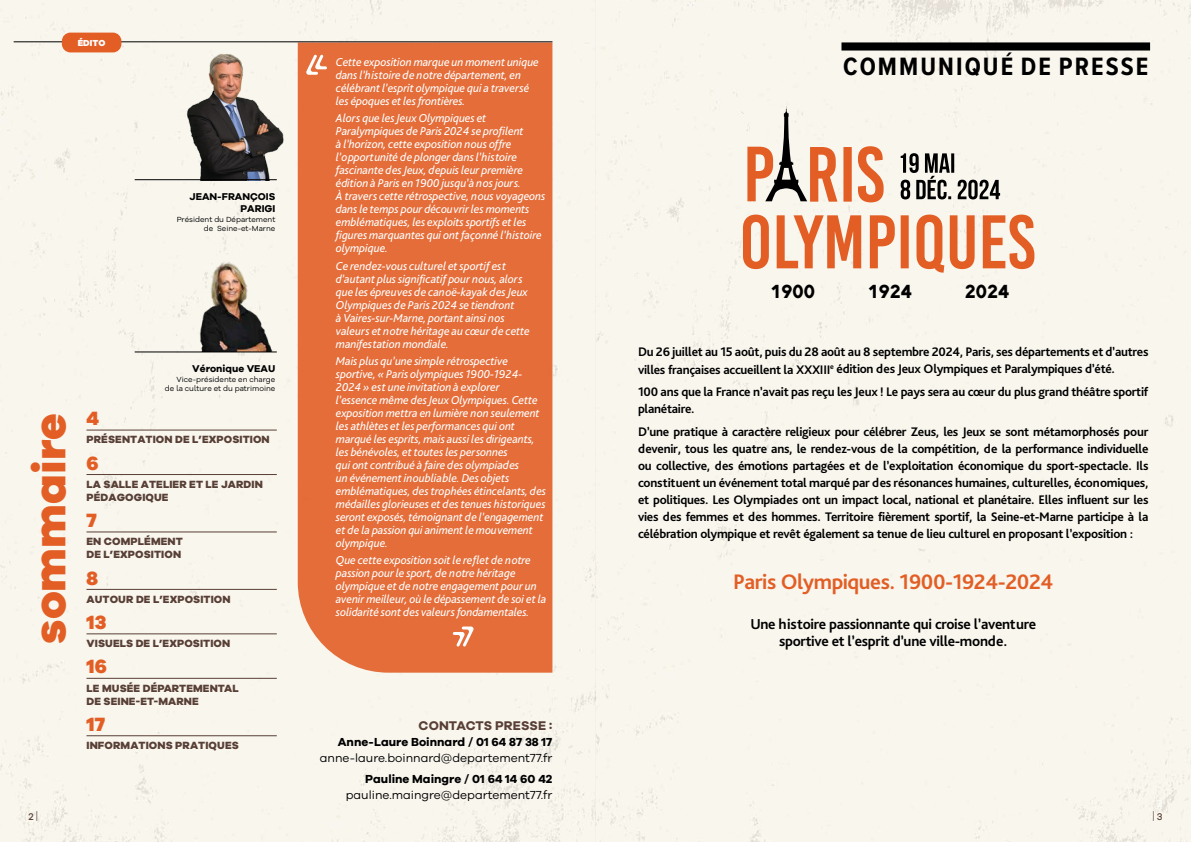
<style>
.page{position:relative;width:1191px;height:842px;background:#fff}
.page>*{position:absolute;margin:0;border:0;box-sizing:border-box;transform-origin:0 0}
.t1{font:800 46px "Galano Grotesque";color:#e25e25}
.t2{font:700 26px "Proxima Nova Cond";letter-spacing:.08em;color:#000}
.t3{font:700 22px "Bliss Pro";letter-spacing:-.02em;color:#e25e25}
.t4{font:800 19.8px "Galano Grotesque";color:#e25e25}
.t5{font:18.7px "Arya Single";color:#000}
.t6{font:700 15px/17px "Bliss Pro";letter-spacing:-.02em;color:#000;text-align:center}
.t7{font:700 13px/17px "Bliss Pro";letter-spacing:-.02em;color:#000}
.t8{font:700 13px "Galano Grotesque";letter-spacing:.01em;color:#583f35}
.t9{font:italic 12px/13px "Bliss Pro";letter-spacing:-.01em;color:#fff}
.t10{font:12px "Galano Grotesque";color:#000}
.t11{font:700 12px "Galano Grotesque";color:#000}
.t12{font:500 12px "Galano Grotesque Alt";color:#583f35;scale:.5 1}
.t13{font:800 10.8px/13px "Galano Grotesque";letter-spacing:.01em;color:#583f35}
.t14{font:700 10.2px/12.2px "Galano Grotesque";color:#000;text-align:right}
.t15{font:500 10px "Galano Grotesque Alt";color:#583f35}
.t16{font:800 9px "Galano Grotesque";letter-spacing:.01em;color:#fff}
.t17{font:7.7px/9.2px "Galano Grotesque Alt";color:#000;text-align:right}
.s1{font-size:12px}
.s2{font-size:10px}
</style>
<div class="page">
<div style="left:595px;top:0;width:596px;height:842px;background:#f9f6ee"></div>
<div style="left:0;top:0;width:595px;height:842px;background:#f9f6ee"></div>
<div style="left:298px;top:43px;width:254px;height:630px;background:#e46d39"></div>
<hr style="left:86px;top:430px;width:191px;height:1px;background:#583f35">
<hr style="left:86px;top:474px;width:191px;height:1px;background:#583f35">
<hr style="left:86px;top:531px;width:191px;height:1px;background:#583f35">
<hr style="left:86px;top:589px;width:191px;height:1px;background:#583f35">
<hr style="left:86px;top:633px;width:191px;height:1px;background:#583f35">
<hr style="left:86px;top:678px;width:191px;height:1px;background:#583f35">
<hr style="left:86px;top:735px;width:191px;height:1px;background:#583f35">
<svg style="left:306px;top:55px;width:21px;height:20px"></svg>
<div style="left:841px;top:42px;width:309px;height:9px;background:#000"></div>
<hr style="left:14px;top:41px;width:538px;height:1px;background:#000">
<div style="left:62px;top:33px;width:59px;height:19px;background:#e25e25;border-radius:9px"></div>
<svg style="left:743px;top:215px;width:291px;height:58px;background:#eeaf90"></svg>
<svg style="left:900px;top:153px;width:100px;height:46px;background:#aaa8a2"></svg>
<svg style="left:747px;top:106px;width:136px;height:96px;background:#e3c2af"></svg>
<svg style="left:453px;top:626px;width:21px;height:20px"></svg>
<img style="left:193px;top:262px;width:80px;height:89px">
<img style="left:185px;top:54px;width:99px;height:127px">
<hr style="left:135px;top:179px;width:142px;height:1px;background:#000">
<hr style="left:135px;top:351px;width:142px;height:1px;background:#000">
<p class="t16" style="left:78px;top:37px;width:29px">ÉDITO</p>
<p class="t14" style="left:190px;top:190px;width:87px">JEAN-FRANÇOIS<br>PARIGI</p>
<p class="t17" style="left:177px;top:214px;width:100px">Président du Département de Seine-et-Marne</p>
<p class="t14" style="left:192px;top:362px;width:85px">Véronique VEAU</p>
<p class="t17" style="left:165px;top:374px;width:112px">Vice-présidente en charge<br>de la culture et du patrimoine</p>
<h1 class="t1" style="left:21px;top:644px;width:232px;rotate:-90deg">sommaire</h1>
<h3 class="t4" style="left:86px;top:406px;width:14px">4</h3>
<p class="t13" style="left:87px;top:433px;width:185px">PRÉSENTATION DE L’EXPOSITION</p>
<h3 class="t4" style="left:86px;top:450px;width:14px">6</h3>
<p class="t13" style="left:87px;top:477px;width:178px">LA SALLE ATELIER ET LE JARDIN<br>PÉDAGOGIQUE</p>
<h3 class="t4" style="left:86px;top:508px;width:12px">7</h3>
<p class="t13" style="left:87px;top:535px;width:98px">EN COMPLÉMENT<br>DE L’EXPOSITION</p>
<h3 class="t4" style="left:86px;top:565px;width:13px">8</h3>
<p class="t13" style="left:87px;top:592px;width:146px">AUTOUR DE L’EXPOSITION</p>
<h3 class="t4" style="left:86px;top:610px;width:21px">13</h3>
<p class="t13" style="left:87px;top:636px;width:145px">VISUELS DE L’EXPOSITION</p>
<h3 class="t4" style="left:86px;top:654px;width:22px">16</h3>
<p class="t13" style="left:87px;top:681px;width:154px">LE MUSÉE DÉPARTEMENTAL<br>DE SEINE-ET-MARNE</p>
<h3 class="t4" style="left:86px;top:712px;width:20px">17</h3>
<p class="t13" style="left:87px;top:738px;width:154px">INFORMATIONS PRATIQUES</p>
<p class="t9" style="left:336px;top:55px;width:204px">Cette exposition marque un moment unique dans l’histoire de notre département, en célébrant l’esprit olympique qui a traversé les époques et les frontières.</p>
<p class="t9" style="left:336px;top:112px;width:211px">Alors que les Jeux Olympiques et Paralympiques de Paris 2024 se profilent<br>à l’horizon, cette exposition nous offre l’opportunité de plonger dans l’histoire fascinante des Jeux, depuis leur première édition à Paris en 1900 jusqu’à nos jours.<br>À travers cette rétrospective, nous voyageons dans le temps pour découvrir les moments emblématiques, les exploits sportifs et les figures marquantes qui ont façonné l’histoire olympique.</p>
<p class="t9" style="left:336px;top:259px;width:195px">Ce rendez-vous culturel et sportif est d’autant plus significatif pour nous, alors que les épreuves de canoë-kayak des Jeux Olympiques de Paris 2024 se tiendront<br>à Vaires-sur-Marne, portant ainsi nos valeurs et notre héritage au cœur de cette manifestation mondiale.</p>
<p class="t9" style="left:336px;top:354px;width:212px">Mais plus qu’une simple rétrospective sportive, « Paris olympiques 1900-1924- 2024 » est une invitation à explorer<br>l’essence même des Jeux Olympiques. Cette exposition mettra en lumière non seulement les athlètes et les performances qui ont marqué les esprits, mais aussi les dirigeants, les bénévoles, et toutes les personnes<br>qui ont contribué à faire des olympiades<br>un événement inoubliable. Des objets emblématiques, des trophées étincelants, des médailles glorieuses et des tenues historiques seront exposés, témoignant de l’engagement et de la passion qui animent le mouvement olympique.</p>
<p class="t9" style="left:336px;top:553px;width:212px">Que cette exposition soit le reflet de notre passion pour le sport, de notre héritage olympique et de notre engagement pour un avenir meilleur, où le dépassement de soi et la solidarité sont des valeurs fondamentales.</p>
<p class="t8" style="left:418px;top:717px;width:135px">CONTACTS PRESSE :</p>
<p class="t11" style="left:338px;top:734px;width:216px">Anne-Laure Boinnard / 01 64 87 38 17</p>
<p class="t10" style="left:320px;top:750px;width:234px">anne-laure.boinnard@departement77.fr</p>
<p class="t11" style="left:365px;top:772px;width:189px">Pauline Maingre / 01 64 14 60 42</p>
<p class="t10" style="left:346px;top:788px;width:208px">pauline.maingre@departement77.fr</p>
<h2 class="t2" style="left:843px;top:47px;width:307px">COMMUNIQUÉ DE PRESSE</h2>
<h3 class="t5" style="left:770px;top:280px;width:46px">1900</h3>
<h3 class="t5" style="left:867px;top:280px;width:46px">1924</h3>
<h3 class="t5" style="left:965px;top:280px;width:46px">2024</h3>
<p class="t7" style="left:638px;top:343px;width:512px">Du 26 juillet au 15 août, puis du 28 août au 8 septembre 2024, Paris, ses départements et d’autres villes françaises accueillent la XXXIII<sup>e</sup> édition des Jeux Olympiques et Paralympiques d’été.</p>
<p class="t7" style="left:638px;top:383px;width:512px">100 ans que la France n’avait pas reçu les Jeux ! Le pays sera au cœur du plus grand théâtre sportif planétaire.</p>
<p class="t7" style="left:638px;top:423px;width:512px;text-align:justify">D’une pratique à caractère religieux pour célébrer Zeus, les Jeux se sont métamorphosés pour devenir, tous les quatre ans, le rendez-vous de la compétition, de la performance individuelle ou collective, des émotions partagées et de l’exploitation économique du sport-spectacle. Ils constituent un événement total marqué par des résonances humaines, culturelles, économiques, et politiques. Les Olympiades ont un impact local, national et planétaire. Elles influent sur les vies des femmes et des hommes. Territoire fièrement sportif, la Seine-et-Marne participe à la célébration olympique et revêt également sa tenue de lieu culturel en proposant l’exposition :</p>
<h3 class="t3" style="left:733px;top:568px;width:322px">Paris Olympiques. 1900-1924-2024</h3>
<p class="t6" style="left:750px;top:615px;width:287px">Une histoire passionnante qui croise l’aventure sportive et l’esprit d’une ville-monde.</p>
<p class="t15" style="left:28px;top:810px;width:11px">2 <span class="s1">|</span></p>
<p class="t12" style="left:1152px;top:808px;width:21px">| <span class="s2">3</span></p>
</div>
